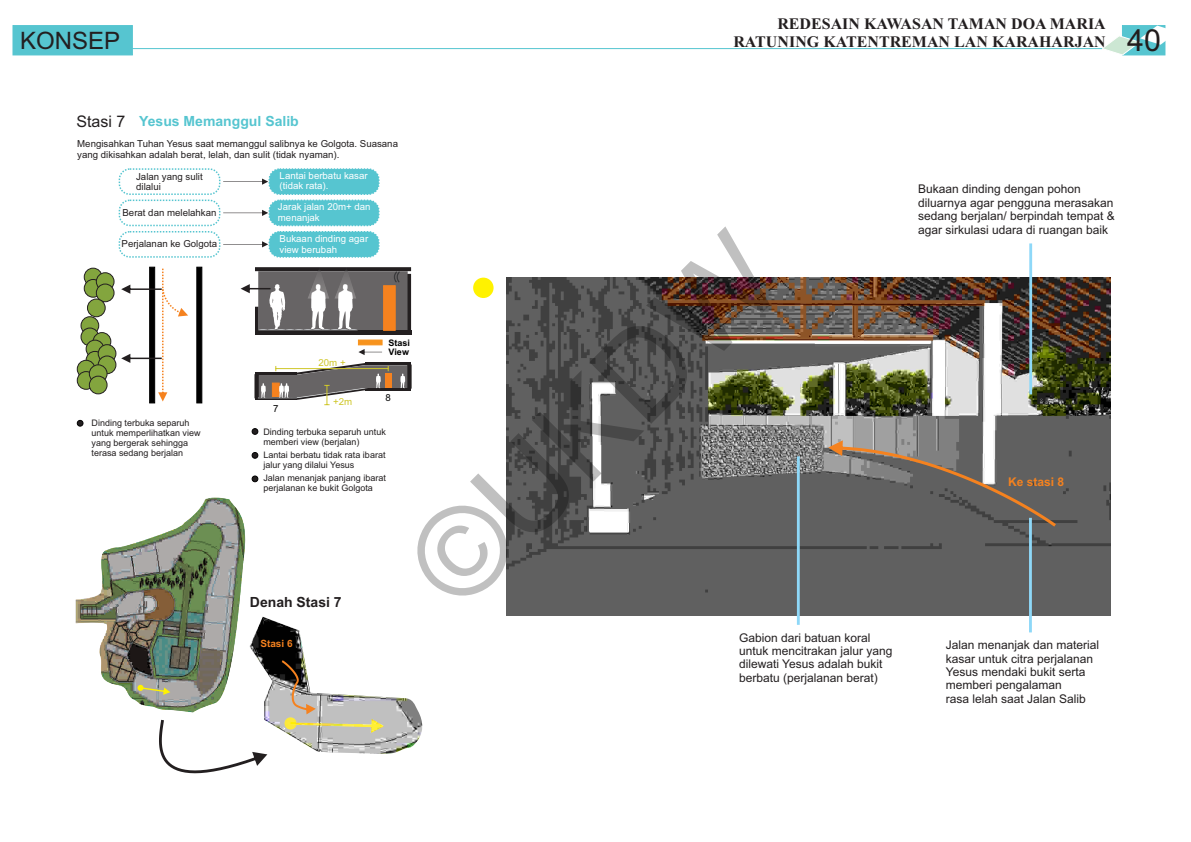
<style>
.page{position:relative;width:1191px;height:842px;background:#fff}
.page>*{position:absolute;margin:0;border:0;box-sizing:border-box;transform-origin:0 0}
.t1{font:121.7px "Arial";color:rgb(0 0 0/.25)}
.t2{font:30.4px "Arial";color:#221c1c}
.t3{font:24px "Arial";color:#231f20}
.t4{font:700 16px "Times New Roman";color:#231f20}
.t5{font:16px "Arial";color:#231f20}
.t6{font:700 14px "Arial";color:#56c5d0}
.t7{font:700 14px "Arial";color:#231f20}
.t8{font:12px/13.4px "Arial";color:#231f20}
.t9{font:700 12px "Arial";color:#f5821f}
.t10{font:700 10px "Arial";color:#f5821f}
.t11{font:9.7px/10.8px "Arial";color:#231f20}
.t12{font:9.7px/10.8px "Arial";color:#fff}
.t13{font:9.7px "Arial";color:#cfc72a}
.t14{font:9.7px "Arial";color:#000}
.t15{font:9px/10.1px "Arial";color:#231f20}
.t16{font:700 9px/9.5px "Arial";color:#000}
</style>
<div class="page">
<div style="left:1122px;top:25px;width:43px;height:30px;background:#5dc7d2"></div>
<svg style="left:1101px;top:26px;width:65px;height:30px"></svg>
<hr style="left:13px;top:48px;width:1089px;height:1px;background:#56c5d0">
<div style="left:13px;top:25px;width:120px;height:30px;background:#56c5d0"></div>
<svg style="left:77px;top:420px;width:6px;height:6px"></svg>
<svg style="left:149px;top:267px;width:6px;height:136px"></svg>
<svg style="left:197px;top:267px;width:5px;height:136px"></svg>
<div style="left:84px;top:268px;width:18px;height:18px;background:#83a53e;border:1px solid #231f20;border-radius:50%"></div>
<div style="left:84px;top:279px;width:18px;height:18px;background:#83a53e;border:1px solid #231f20;border-radius:50%"></div>
<svg style="left:96px;top:272px;width:18px;height:19px"></svg>
<div style="left:96px;top:284px;width:18px;height:18px;background:#83a53e;border:1px solid #231f20;border-radius:50%"></div>
<svg style="left:81px;top:316px;width:18px;height:19px"></svg>
<div style="left:81px;top:328px;width:18px;height:18px;background:#83a53e;border:1px solid #231f20;border-radius:50%"></div>
<div style="left:87px;top:299px;width:18px;height:18px;background:#83a53e;border:1px solid #231f20;border-radius:50%"></div>
<svg style="left:93px;top:332px;width:18px;height:19px"></svg>
<div style="left:86px;top:340px;width:18px;height:18px;background:#83a53e;border:1px solid #231f20;border-radius:50%"></div>
<svg style="left:86px;top:351px;width:18px;height:18px"></svg>
<svg style="left:98px;top:344px;width:18px;height:19px"></svg>
<div style="left:98px;top:356px;width:18px;height:18px;background:#83a53e;border:1px solid #231f20;border-radius:50%"></div>
<div style="left:77px;top:360px;width:18px;height:18px;background:#83a53e;border:1px solid #231f20;border-radius:50%"></div>
<div style="left:77px;top:371px;width:18px;height:19px;background:#83a53e;border:1px solid #231f20;border-radius:50%"></div>
<div style="left:89px;top:365px;width:18px;height:18px;background:#83a53e;border:1px solid #231f20;border-radius:50%"></div>
<div style="left:89px;top:376px;width:18px;height:18px;background:#83a53e;border:1px solid #231f20;border-radius:50%"></div>
<svg style="left:121px;top:269px;width:67px;height:132px"></svg>
<svg style="left:252px;top:452px;width:6px;height:6px"></svg>
<svg style="left:252px;top:428px;width:6px;height:7px"></svg>
<svg style="left:252px;top:476px;width:6px;height:6px"></svg>
<svg style="left:255px;top:330px;width:156px;height:4px"></svg>
<svg style="left:383px;top:330px;width:12px;height:1px"></svg>
<div style="left:358px;top:340px;width:24px;height:5px;background:#f7931d"></div>
<svg style="left:358px;top:349px;width:24px;height:6px"></svg>
<svg style="left:241px;top:267px;width:170px;height:63px"></svg>
<img style="left:389px;top:365px;width:19px;height:26px">
<div style="left:385px;top:373px;width:6px;height:15px;background:#f5821f"></div>
<hr style="left:255px;top:398px;width:41px;height:2px;background:#231f20">
<hr style="left:365px;top:388px;width:46px;height:2px;background:#231f20">
<hr style="left:255px;top:375px;width:3px;height:23px;background:#231f20">
<svg style="left:407px;top:365px;width:4px;height:23px"></svg>
<svg style="left:400px;top:374px;width:5px;height:14px"></svg>
<hr style="left:255px;top:373px;width:41px;height:2px;background:#231f20">
<hr style="left:365px;top:363px;width:46px;height:2px;background:#231f20">
<svg style="left:258px;top:363px;width:131px;height:42px"></svg>
<div style="left:119px;top:168px;width:101px;height:27px;border:2px dashed #56c5d0;border-radius:10px"></div>
<div style="left:268px;top:168px;width:111px;height:27px;background:#56c5d0;border:2px dashed #56c5d0;border-radius:10px"></div>
<svg style="left:223px;top:179px;width:45px;height:6px"></svg>
<div style="left:119px;top:200px;width:101px;height:26px;border:2px dashed #56c5d0;border-radius:10px"></div>
<div style="left:268px;top:200px;width:111px;height:26px;background:#56c5d0;border:2px dashed #56c5d0;border-radius:10px"></div>
<svg style="left:223px;top:210px;width:45px;height:6px"></svg>
<div style="left:119px;top:231px;width:101px;height:27px;border:2px dashed #56c5d0;border-radius:10px"></div>
<div style="left:268px;top:231px;width:111px;height:27px;background:#56c5d0;border:2px dashed #56c5d0;border-radius:10px"></div>
<svg style="left:223px;top:241px;width:45px;height:6px"></svg>
<img style="left:249px;top:617px;width:174px;height:137px">
<img style="left:76px;top:498px;width:169px;height:214px">
<div style="left:137px;top:685px;width:7px;height:6px;background:#fff200;border-radius:50%"></div>
<svg style="left:140px;top:687px;width:30px;height:8px"></svg>
<svg style="left:282px;top:660px;width:34px;height:70px;background:#a09688"></svg>
<img style="left:290px;top:718px;width:94px;height:15px">
<svg style="left:159px;top:720px;width:108px;height:53px"></svg>
<img style="left:506px;top:278px;width:604px;height:337px">
<div style="left:473px;top:278px;width:20px;height:20px;background:#fff200;border-radius:50%"></div>
<hr style="left:1029px;top:243px;width:3px;height:151px;background:#8ed8f8">
<hr style="left:1029px;top:518px;width:2px;height:114px;background:#8ed8f8">
<hr style="left:797px;top:456px;width:2px;height:169px;background:#8ed8f8">
<svg style="left:828px;top:440px;width:228px;height:87px;background:#716c68"></svg>
<h3 class="t4" style="left:777px;top:18px;width:330px">REDESAIN KAWASAN TAMAN DOA MARIA</h3>
<h3 class="t3" style="left:20px;top:31px;width:102px">KONSEP</h3>
<h3 class="t4" style="left:733px;top:36px;width:374px">RATUNING KATENTREMAN LAN KARAHARJAN</h3>
<h2 class="t2" style="left:1127px;top:29px;width:35px">40</h2>
<h3 class="t5" style="left:77px;top:116px;width:50px">Stasi 7</h3>
<p class="t6" style="left:139px;top:116px;width:161px">Yesus Memanggul Salib</p>
<p class="t11" style="left:77px;top:139px;width:322px">Mengisahkan Tuhan Yesus saat memanggul salibnya ke Golgota. Suasana yang dikisahkan adalah berat, lelah, dan sulit (tidak nyaman).</p>
<p class="t11" style="left:136px;top:172px;width:68px">Jalan yang sulit dilalui</p>
<p class="t12" style="left:280px;top:171px;width:90px">Lantai berbatu kasar (tidak rata).</p>
<p class="t11" style="left:122px;top:208px;width:95px">Berat dan melelahkan</p>
<p class="t12" style="left:278px;top:202px;width:94px">Jarak jalan 20m+ dan menanjak</p>
<p class="t11" style="left:122px;top:239px;width:97px">Perjalanan ke Golgota</p>
<p class="t12" style="left:279px;top:234px;width:90px">Bukaan dinding agar view berubah</p>
<h1 class="t1" style="left:372px;top:524px;width:463px;rotate:-45deg">©UKDW</h1>
<p class="t16" style="left:389px;top:339px;width:23px">Stasi<br>View</p>
<p class="t13" style="left:318px;top:359px;width:29px">20m +</p>
<p class="t14" style="left:385px;top:394px;width:7px">8</p>
<p class="t13" style="left:333px;top:398px;width:21px">+2m</p>
<p class="t14" style="left:273px;top:405px;width:7px">7</p>
<p class="t15" style="left:92px;top:418px;width:111px">Dinding terbuka separuh untuk memperlihatkan view yang bergerak sehingga terasa sedang berjalan</p>
<p class="t15" style="left:263px;top:427px;width:124px">Dinding terbuka separuh untuk memberi view (berjalan)</p>
<p class="t15" style="left:263px;top:474px;width:124px">Jalan menanjak panjang ibarat perjalanan ke bukit Golgota</p>
<p class="t15" style="left:263px;top:450px;width:124px">Lantai berbatu tidak rata ibarat jalur yang dilalui Yesus</p>
<p class="t7" style="left:250px;top:596px;width:93px">Denah Stasi 7</p>
<p class="t10" style="left:260px;top:640px;width:34px">Stasi 6</p>
<p class="t8" style="left:739px;top:632px;width:155px">Gabion dari batuan koral untuk mencitrakan jalur yang dilewati Yesus adalah bukit berbatu (perjalanan berat)</p>
<p class="t8" style="left:918px;top:183px;width:198px">Bukaan dinding dengan pohon diluarnya agar pengguna merasakan sedang berjalan/ berpindah tempat &amp; agar sirkulasi udara di ruangan baik</p>
<p class="t9" style="left:1008px;top:478px;width:58px">Ke stasi 8</p>
<p class="t8" style="left:946px;top:639px;width:155px">Jalan menanjak dan material kasar untuk citra perjalanan<br>Yesus mendaki bukit serta memberi pengalaman<br>rasa lelah saat Jalan Salib</p>
</div>
